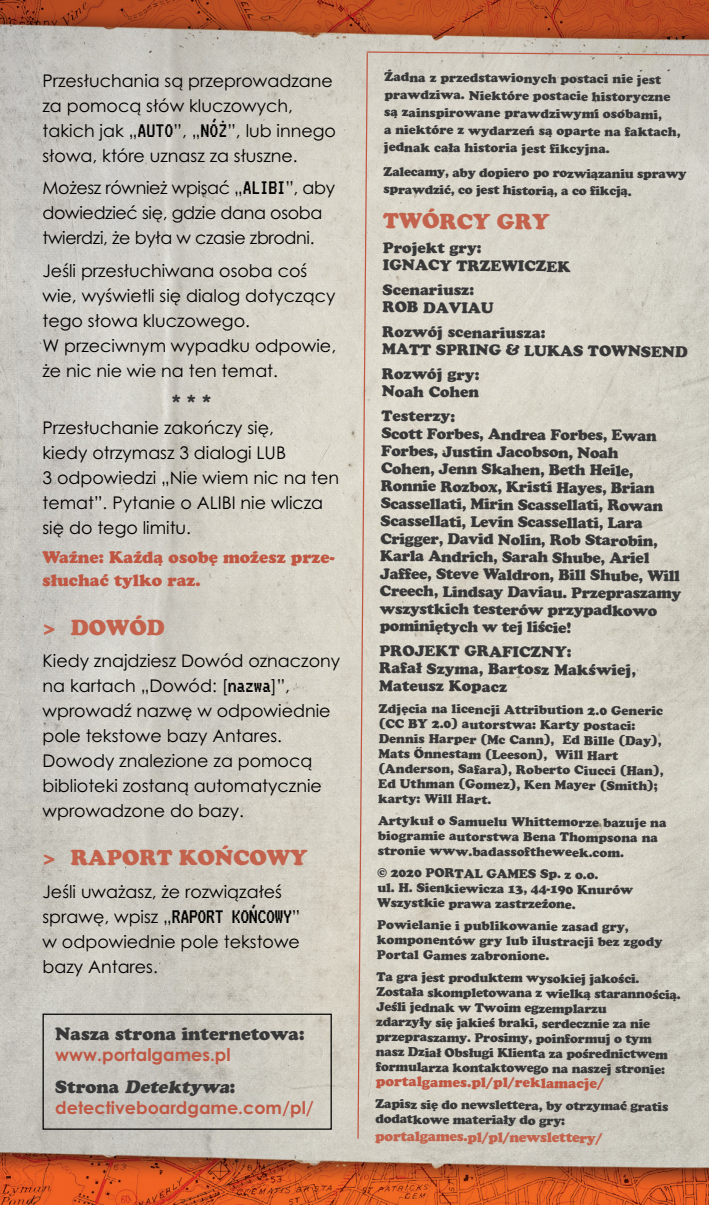
<style>
.page{position:relative;width:709px;height:1205px;background:#fff}
.page>*{position:absolute;margin:0;border:0;box-sizing:border-box;transform-origin:0 0}
.fluff{font:21.25px "Cupertino";color:#c3634d}
.fluff-2{font:20px "Cupertino";color:#383839}
.baza{font:17.5px/25px "Century Gothic Pro";color:#000}
.baza-2{font:17.5px/25px "Century Gothic Pro";letter-spacing:-.02em;color:#000}
.baza-3{font:700 17.5px/21px "Century Gothic Pro";color:#bf5743}
.fluff-3{font:17.5px "Cupertino";color:#383839}
.important{font:16.5px/22.5px "Cupertino";color:#bf5743}
.matrix_dots_small{font:15px/17.5px "Cupertino";color:#383839}
.matrix_dots_small-2{font:13.75px "Cupertino";color:#c3634d}
.matrix_dots_small-3{font:13.75px "Cupertino";color:#bf5743}
.matrix_dots_small-4{font:12.5px/15px "Cupertino";letter-spacing:-.01em;color:#383839}
.matrix_dots_small-5{font:12.5px/15px "Cupertino";letter-spacing:-.03em;color:#383839}
.s1{font-family:"VT323";font-size:22.5px}
.s2{font-family:"Cupertino";font-weight:400;color:#383839}
.s3{font-family:"Cupertino";font-weight:400;font-style:italic;color:#383839}
</style>
<div class="page">
<img style="left:0;top:0;width:709px;height:1205px">
<div style="left:43px;top:1013px;width:289px;height:117px;border:1px solid #000"></div>
<svg style="left:357px;top:51px;width:352px;height:1089px;background:#d5d1c5"></svg>
<p class="baza" style="left:43px;top:68px;width:295px">Przesłuchania są przeprowadzane za pomocą słów kluczowych, takich jak „<span class="s1">AUTO</span>”, „<span class="s1">NÓŻ</span>”, lub innego słowa, które uznasz za słuszne.</p>
<p class="baza-2" style="left:43px;top:175px;width:294px">Możesz również wpisać „<span class="s1">ALIBI</span>”, aby dowiedzieć się, gdzie dana osoba twierdzi, że była w czasie zbrodni.</p>
<p class="baza" style="left:43px;top:257px;width:295px">Jeśli przesłuchiwana osoba coś wie, wyświetli się dialog dotyczący tego słowa kluczowego.<br>W przeciwnym wypadku odpowie, że nic nie wie na ten temat.</p>
<p class="fluff-2" style="left:169px;top:390px;width:47px">***</p>
<p class="baza" style="left:43px;top:415px;width:298px">Przesłuchanie zakończy się,<br>kiedy otrzymasz 3 dialogi LUB<br>3 odpowiedzi „Nie wiem nic na ten temat”. Pytanie o ALIBI nie wlicza się do tego limitu.</p>
<p class="important" style="left:43px;top:547px;width:293px">Ważne: Każdą osobę możesz prze&shy;słuchać tylko raz.</p>
<p class="fluff" style="left:43px;top:615px;width:124px">&gt; DOWÓD</p>
<p class="baza" style="left:43px;top:647px;width:299px">Kiedy znajdziesz Dowód oznaczony na kartach „Dowód: [<span class="s1">nazwa</span>]”, wprowadź nazwę w odpowiednie pole tekstowe bazy Antares.<br>Dowody znalezione za pomocą biblioteki zostaną automatycznie wprowadzone do bazy.</p>
<p class="fluff" style="left:43px;top:845px;width:266px">&gt; RAPORT KOŃCOWY</p>
<p class="baza" style="left:43px;top:878px;width:259px">Jeśli uważasz, że rozwiązałeś sprawę, wpisz „<span class="s1">RAPORT KOŃCOWY</span>” w odpowiednie pole tekstowe bazy Antares.</p>
<p class="fluff-3" style="left:55px;top:1023px;width:251px">Nasza strona internetowa:</p>
<p class="baza-3" style="left:55px;top:1043px;width:177px">www.portalgames.pl</p>
<p class="baza-3" style="left:55px;top:1075px;width:260px"><span class="s2">S t r o n a</span> <span class="s3">Detektywa</span><span class="s2">: </span>detectiveboardgame.com/pl/</p>
<p class="matrix_dots_small-4" style="left:384px;top:70px;width:298px;line-height:17.5px">Żadna z przedstawionych postaci nie jest prawdziwa. Niektóre postacie historyczne są zainspirowane prawdziwymi osobami,<br>a niektóre z wydarzeń są oparte na faktach, jednak cała historia jest fikcyjna.</p>
<p class="matrix_dots_small-5" style="left:383px;top:165px;width:304px;line-height:17.2px">Zalecamy, aby dopiero po rozwiązaniu sprawy sprawdzić, co jest historią, a co fikcją.</p>
<p class="fluff" style="left:383px;top:207px;width:168px;rotate:1deg">TWÓRCY GRY</p>
<p class="matrix_dots_small" style="left:383px;top:239px;width:189px;rotate:1deg">Projekt gry:<br>IGNACY TRZEWICZEK</p>
<p class="matrix_dots_small" style="left:383px;top:281px;width:113px;rotate:1deg">Scenariusz:<br>ROB DAVIAU</p>
<p class="matrix_dots_small" style="left:382px;top:323px;width:307px;rotate:1deg">Rozwój scenariusza:<br>MATT SPRING &amp; LUKAS TOWNSEND</p>
<p class="matrix_dots_small" style="left:382px;top:365px;width:99px;rotate:1deg">Rozwój gry:<br>Noah Cohen</p>
<p class="matrix_dots_small" style="left:382px;top:407px;width:304px;rotate:1deg">Testerzy:<br>Scott Forbes, Andrea Forbes, Ewan Forbes, Justin Jacobson, Noah<br>Cohen, Jenn Skahen, Beth Heile, Ronnie Rozbox, Kristi Hayes, Brian Scassellati, Mirin Scassellati, Rowan Scassellati, Levin Scassellati, Lara Crigger, David Nolin, Rob Starobin, Karla Andrich, Sarah Shube, Ariel Jaffee, Steve Waldron, Bill Shube, Will Creech, Lindsay Daviau. Przepraszamy wszystkich testerów przypadkowo pominiętych w tej liście!</p>
<p class="matrix_dots_small" style="left:380px;top:641px;width:258px;rotate:1deg">PROJEKT GRAFICZNY:<br>Rafał Szyma, Bartosz Makświej,<br>Mateusz Kopacz</p>
<p class="matrix_dots_small-4" style="left:378px;top:702px;width:287px">Zdjęcia na licencji Attribution 2.0 Generic (CC BY 2.0) autorstwa: Karty postaci:<br>Dennis Harper (Mc Cann), Ed Bille (Day), Mats Önnestam (Leeson), Will Hart (Anderson, Safara), Roberto Ciucci (Han), Ed Uthman (Gomez), Ken Mayer (Smith); karty: Will Hart.</p>
<p class="matrix_dots_small-4" style="left:378px;top:815px;width:290px">Artykuł o Samuelu Whittemorze bazuje na biogramie autorstwa Bena Thompsona na stronie www.badassoftheweek.com.</p>
<p class="matrix_dots_small-4" style="left:377px;top:866px;width:257px">© 2020 PORTAL GAMES Sp. z o.o.<br>ul. H. Sienkiewicza 13, 44-190 Knurów<br>Wszystkie prawa zastrzeżone.</p>
<p class="matrix_dots_small-4" style="left:377px;top:919px;width:287px">Powielanie i publikowanie zasad gry, komponentów gry lub ilustracji bez zgody<br>Portal Games zabronione.</p>
<p class="matrix_dots_small-5" style="left:376px;top:971px;width:306px">Ta gra jest produktem wysokiej jakości.<br>Została skompletowana z wielką starannością.<br>Jeśli jednak w Twoim egzemplarzu<br>zdarzyły się jakieś braki, serdecznie za nie przepraszamy. Prosimy, poinformuj o tym nasz Dział Obsługi Klienta za pośrednictwem formularza kontaktowego na naszej stronie:</p>
<p class="matrix_dots_small-3" style="left:376px;top:1072px;width:230px;rotate:1deg">portalgames.pl/pl/reklamacje/</p>
<p class="matrix_dots_small-5" style="left:375px;top:1098px;width:294px">Zapisz się do newslettera, by otrzymać gratis dodatkowe materiały do gry:</p>
<p class="matrix_dots_small-2" style="left:375px;top:1127px;width:229px;rotate:1deg">portalgames.pl/pl/newslettery/</p>
</div>
